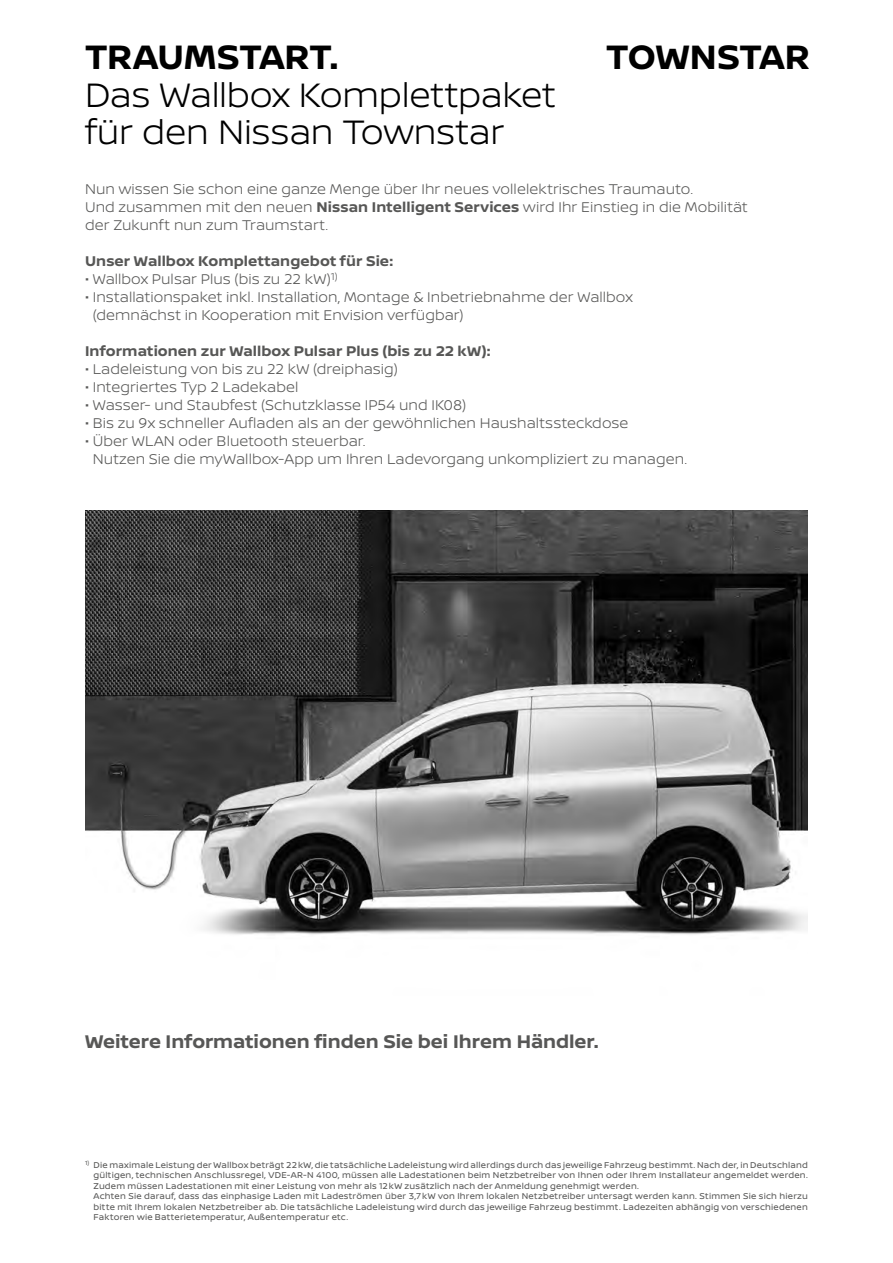
<style>
.page{position:relative;width:893px;height:1263px;background:#fff}
.page>*{position:absolute;margin:0;border:0;box-sizing:border-box;transform-origin:0 0}
.t1{font:300 36px/37.5px "Nissan Brand";letter-spacing:-.01em;color:#000}
.t2{font:700 36px "Nissan Brand";letter-spacing:-.005em;color:#000}
.t3{font:700 19.5px "Nissan Brand";color:#575756}
.t4{font:300 15px/18px "Nissan Brand";letter-spacing:.005em;color:#575756}
.t5{font:700 15px "Nissan Brand";letter-spacing:.005em;color:#575756}
.t6{font:9px/10.5px "Nissan Brand";letter-spacing:.025em;color:#575756}
.s1{font-weight:700}
</style>
<div class="page">
<img style="left:85px;top:510px;width:723px;height:425px">
<h1 class="t2" style="left:85px;top:31px;width:255px">TRAUMSTART.</h1>
<h1 class="t1" style="left:85px;top:75px;width:472px">Das Wallbox Komplettpaket für den Nissan Townstar</h1>
<h3 class="t4" style="left:85px;top:179px;width:664px">Nun wissen Sie schon eine ganze Menge über Ihr neues vollelektrisches Traumauto.<br>Und zusammen mit den neuen <span class="s1">Nissan Intelligent Services</span> wird Ihr Einstieg in die Mobilität der Zukunft nun zum Traumstart.</h3>
<h3 class="t5" style="left:85px;top:250px;width:310px">Unser Wallbox Komplettangebot für Sie:</h3>
<h3 class="t4" style="left:85px;top:269px;width:254px">• Wallbox Pulsar Plus (bis zu 22 kW)<sup>1)</sup></h3>
<h3 class="t4" style="left:93px;top:287px;width:542px;text-indent:-8px">• Installationspaket inkl. Installation, Montage &amp; Inbetriebnahme der Wallbox (demnächst in Kooperation mit Envision verfügbar)</h3>
<h3 class="t5" style="left:85px;top:340px;width:407px">Informationen zur Wallbox Pulsar Plus (bis zu 22 kW):</h3>
<h3 class="t4" style="left:85px;top:359px;width:314px">• Ladeleistung von bis zu 22 kW (dreiphasig)</h3>
<h3 class="t4" style="left:85px;top:377px;width:215px">• Integriertes Typ 2 Ladekabel</h3>
<h3 class="t4" style="left:85px;top:395px;width:383px">• Wasser- und Staubfest (Schutzklasse IP54 und IK08)</h3>
<h3 class="t4" style="left:85px;top:413px;width:545px">• Bis zu 9x schneller Aufladen als an der gewöhnlichen Haushaltssteckdose</h3>
<h3 class="t4" style="left:93px;top:431px;width:596px;text-indent:-8px">• Über WLAN oder Bluetooth steuerbar.<br>Nutzen Sie die myWallbox-App um Ihren Ladevorgang unkompliziert zu managen.</h3>
<h1 class="t2" style="left:606px;top:31px;width:205px">TOWNSTAR</h1>
<h2 class="t3" style="left:85px;top:1027px;width:515px">Weitere Informationen finden Sie bei Ihrem Händler.</h2>
<p class="t6" style="left:94px;top:1159px;width:716px;text-indent:-9px"><sup>1)</sup> Die maximale Leistung der Wallbox beträgt 22kW, die tatsächliche Ladeleistung wird allerdings durch das jeweilige Fahrzeug bestimmt. Nach der, in Deutschland gültigen, technischen Anschlussregel, VDE-AR-N 4100, müssen alle Ladestationen beim Netzbetreiber von Ihnen oder Ihrem Installateur angemeldet werden.<br>Zudem müssen Ladestationen mit einer Leistung von mehr als 12kW zusätzlich nach der Anmeldung genehmigt werden.<br>Achten Sie darauf, dass das einphasige Laden mit Ladeströmen über 3,7kW von Ihrem lokalen Netzbetreiber untersagt werden kann. Stimmen Sie sich hierzu bitte mit Ihrem lokalen Netzbetreiber ab. Die tatsächliche Ladeleistung wird durch das jeweilige Fahrzeug bestimmt. Ladezeiten abhängig von verschiedenen Faktoren wie Batterietemperatur, Außentemperatur etc.</p>
</div>
